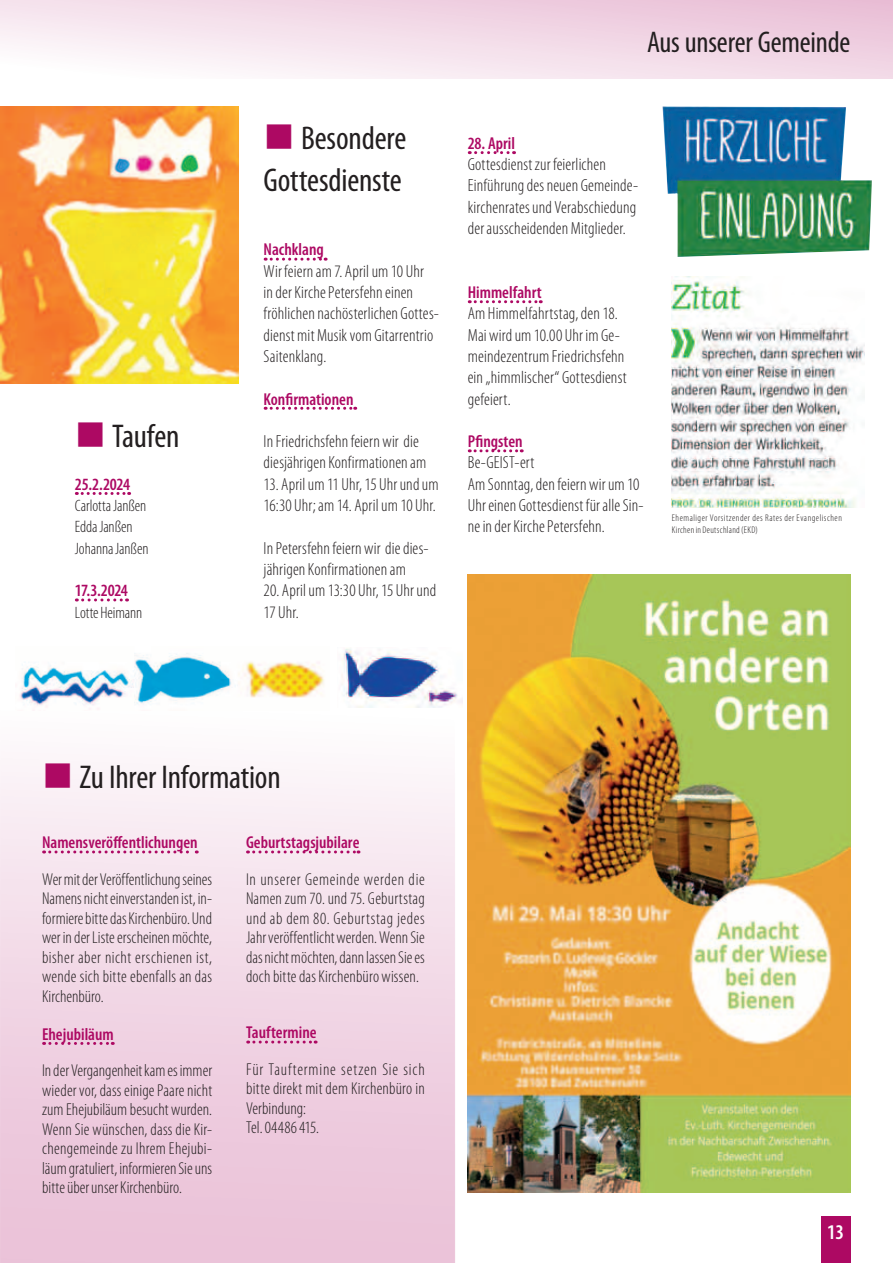
<style>
.page{position:relative;width:893px;height:1263px;background:#fff}
.page>*{position:absolute;margin:0;border:0;box-sizing:border-box;transform-origin:0 0}
.t1{font:condensed 33px/42.6px "Myriad Pro";letter-spacing:-.005em;color:#231f20}
.t2{font:condensed 30px "Myriad Pro";letter-spacing:-.005em;color:#231f20}
.t3{font:600 condensed 21px "Myriad Pro";color:#fff}
.t4{font:300 condensed 17.55px/21.3px "Myriad Pro";letter-spacing:.01em;color:#231f20}
.t5{font:300 condensed 17.25px/19.5px "Myriad Pro";letter-spacing:.01em;color:#231f20;text-align:justify}
.t6{font:600 condensed 17.25px "Myriad Pro";color:#ad0963}
.t7{font:300 condensed 16.5px/21.3px "Myriad Pro";letter-spacing:-.005em;color:#231f20}
.t8{font:300 condensed 9.75px/11.7px "Myriad Pro";letter-spacing:.05em;color:#231f20}
.s1{color:#ad0963}
</style>
<div class="page">
<svg style="left:0;top:710px;width:455px;height:553px"></svg>
<svg style="left:1px;top:0;width:892px;height:79px"></svg>
<hr style="left:0;top:0;width:1px;height:79px;background:#ad0963">
<div style="left:821px;top:1216px;width:29px;height:47px;background:#ad0963"></div>
<svg style="left:44px;top:850px;width:153px;height:3px"></svg>
<svg style="left:254px;top:850px;width:105px;height:3px"></svg>
<svg style="left:44px;top:1042px;width:69px;height:3px"></svg>
<svg style="left:248px;top:1040px;width:68px;height:3px"></svg>
<svg style="left:76px;top:492px;width:54px;height:3px"></svg>
<svg style="left:83px;top:598px;width:45px;height:3px"></svg>
<svg style="left:265px;top:258px;width:61px;height:3px"></svg>
<svg style="left:265px;top:407px;width:91px;height:3px"></svg>
<svg style="left:476px;top:151px;width:39px;height:3px"></svg>
<svg style="left:469px;top:300px;width:72px;height:3px"></svg>
<svg style="left:469px;top:449px;width:53px;height:3px"></svg>
<img style="left:662px;top:106px;width:210px;height:151px">
<img style="left:468px;top:575px;width:382px;height:617px">
<img style="left:0;top:106px;width:238px;height:277px">
<img style="left:19px;top:653px;width:305px;height:57px">
<img style="left:341px;top:648px;width:122px;height:59px">
<img style="left:672px;top:277px;width:192px;height:231px">
<h1 class="t1" style="left:75px;top:414px;width:106px"><span class="s1">■</span> Taufen</h1>
<p class="t6" style="left:75px;top:473px;width:57px">25.2.2024</p>
<p class="t7" style="left:75px;top:495px;width:75px">Carlotta Janßen<br>Edda Janßen<br>Johanna Janßen</p>
<p class="t6" style="left:75px;top:580px;width:55px">17.3.2024</p>
<p class="t7" style="left:75px;top:601px;width:69px">Lotte Heimann</p>
<h1 class="t1" style="left:264px;top:116px;width:144px"><span class="s1">■</span> Besondere<br>Gottesdienste</h1>
<p class="t6" style="left:264px;top:239px;width:62px">Nachklang</p>
<p class="t4" style="left:264px;top:260px;width:177px">Wir feiern am 7. April um 10 Uhr<br>in der Kirche Petersfehn einen fröhlichen nachösterlichen Gottes&shy;dienst mit Musik vom Gitarrentrio<br>Saitenklang.</p>
<p class="t6" style="left:264px;top:388px;width:91px">Konfirmationen</p>
<p class="t4" style="left:264px;top:431px;width:164px">In Friedrichsfehn feiern wir die diesjährigen Konfirmationen am</p>
<p class="t4" style="left:264px;top:473px;width:177px">13. April um 11 Uhr, 15 Uhr und um<br>16:30 Uhr; am 14. April um 10 Uhr.</p>
<p class="t4" style="left:264px;top:537px;width:167px">In Petersfehn feiern wir die dies&shy;jährigen Konfirmationen am</p>
<p class="t4" style="left:264px;top:580px;width:174px">20. April um 13:30 Uhr, 15 Uhr und<br>17 Uhr.</p>
<h2 class="t2" style="left:647px;top:24px;width:205px">Aus unserer Gemeinde</h2>
<p class="t6" style="left:468px;top:133px;width:49px">28. April</p>
<p class="t4" style="left:468px;top:154px;width:172px">Gottesdienst zur feierlichen<br>Einführung des neuen Gemeinde&shy;kirchenrates und Verabschiedung der ausscheidenden Mitglieder.</p>
<p class="t6" style="left:468px;top:282px;width:76px">Himmelfahrt</p>
<p class="t4" style="left:468px;top:303px;width:160px">Am Himmelfahrtstag, den 18.<br>Mai wird um 10.00 Uhr im Ge&shy;meindezentrum Friedrichsfehn ein „himmlischer“ Gottesdienst gefeiert.</p>
<p class="t6" style="left:468px;top:431px;width:56px">Pfingsten</p>
<p class="t4" style="left:468px;top:452px;width:177px">Be-GEIST-ert<br>Am Sonntag, den feiern wir um 10<br>Uhr einen Gottesdienst für alle Sin&shy;ne in der Kirche Petersfehn.</p>
<p class="t8" style="left:672px;top:512px;width:172px">Ehemaliger Vorsitzender des Rates der Evangelischen<br>Kirchen in Deutschland (EKD)</p>
<h1 class="t1" style="left:42px;top:755px;width:240px"><span class="s1">■</span> Zu Ihrer Information</h1>
<p class="t6" style="left:42px;top:832px;width:157px">Namensveröffentlichungen</p>
<p class="t5" style="left:42px;top:869px;width:172px">Wer mit der Veröffentlichung seines Namens nicht einverstanden ist, in&shy;formiere bitte das Kirchenbüro. Und wer in der Liste erscheinen möchte, bisher aber nicht erschienen ist, wende sich bitte ebenfalls an das Kirchenbüro.</p>
<p class="t6" style="left:42px;top:1023px;width:73px">Ehejubiläum</p>
<p class="t5" style="left:42px;top:1061px;width:172px">In der Vergangenheit kam es immer wieder vor, dass einige Paare nicht zum Ehejubiläum besucht wurden.<br>Wenn Sie wünschen, dass die Kir&shy;chengemeinde zu Ihrem Ehejubi&shy;läum gratuliert, informieren Sie uns bitte über unser Kirchenbüro.</p>
<p class="t6" style="left:246px;top:832px;width:115px">Geburtstagsjubilare</p>
<p class="t5" style="left:246px;top:869px;width:180px">In unserer Gemeinde werden die Namen zum 70. und 75. Geburtstag und ab dem 80. Geburtstag jedes Jahr veröffentlicht werden. Wenn Sie das nicht möchten, dann lassen Sie es doch bitte das Kirchenbüro wissen.</p>
<p class="t6" style="left:246px;top:1022px;width:72px">Tauftermine</p>
<p class="t5" style="left:246px;top:1059px;width:180px;text-align:left">Für Tauftermine setzen Sie sich bitte direkt mit dem Kirchenbüro in<br>Verbindung:<br>Tel. 04486 415.</p>
<p class="t3" style="left:827px;top:1219px;width:19px">13</p>
</div>
